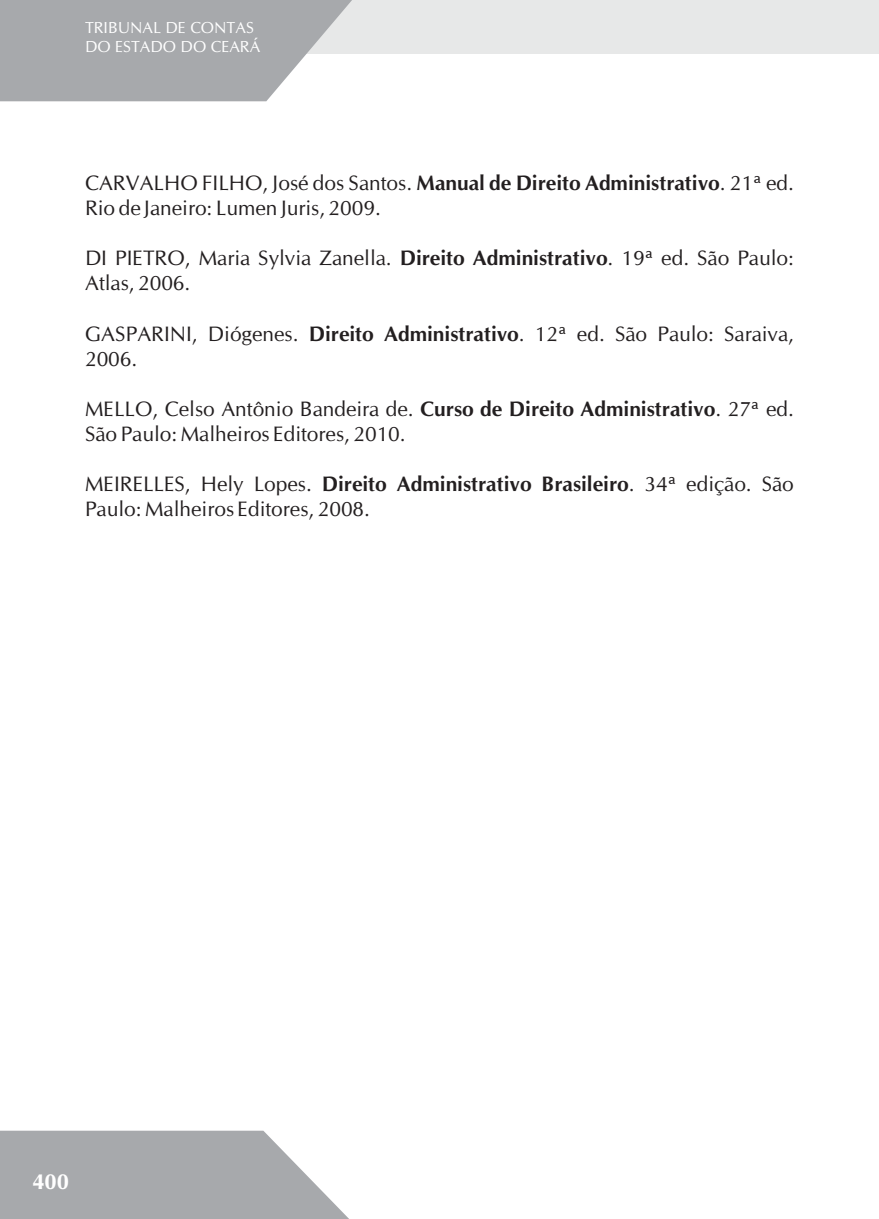
<style>
.page{position:relative;width:879px;height:1219px;background:#fff}
.page>*{position:absolute;margin:0;border:0;box-sizing:border-box;transform-origin:0 0}
.t1{font:700 22px "CG Omega";color:#fff}
.t2{font:21px/25.2px "CG Omega";color:#231f20}
.t3{font:16px/19.2px "CG Omega";color:#fff}
.s1{font-weight:700}
</style>
<div class="page">
<div style="left:0;top:0;width:879px;height:53px;background:#e7e8e8"></div>
<svg style="left:0;top:1131px;width:349px;height:88px;background:#b1b3b6"></svg>
<svg style="left:0;top:0;width:352px;height:101px;background:#b0b1b4"></svg>
<p class="t3" style="left:85px;top:19px;width:177px">TRIBUNAL DE CONTAS<br>DO ESTADO DO CEARÁ</p>
<p class="t2" style="left:85px;top:172px;width:710px">CARVALHO FILHO, José dos Santos. <span class="s1">Manual de Direito Administrativo</span>. 21ª ed.<br>Rio de Janeiro: Lumen Juris, 2009.</p>
<p class="t2" style="left:85px;top:247px;width:710px">DI PIETRO, Maria Sylvia Zanella. <span class="s1">Direito Administrativo</span>. 19ª ed. São Paulo:<br>Atlas, 2006.</p>
<p class="t2" style="left:85px;top:322px;width:710px">GASPARINI, Diógenes. <span class="s1">Direito Administrativo</span>. 12ª ed. São Paulo: Saraiva,<br>2006.</p>
<p class="t2" style="left:85px;top:398px;width:710px">MELLO, Celso Antônio Bandeira de. <span class="s1">Curso de Direito Administrativo</span>. 27ª ed.<br>São Paulo: Malheiros Editores, 2010.</p>
<p class="t2" style="left:85px;top:473px;width:710px">MEIRELLES, Hely Lopes. <span class="s1">Direito Administrativo Brasileiro</span>. 34ª edição. São<br>Paulo: Malheiros Editores, 2008.</p>
<p class="t1" style="left:32px;top:1173px;width:38px">400</p>
</div>
